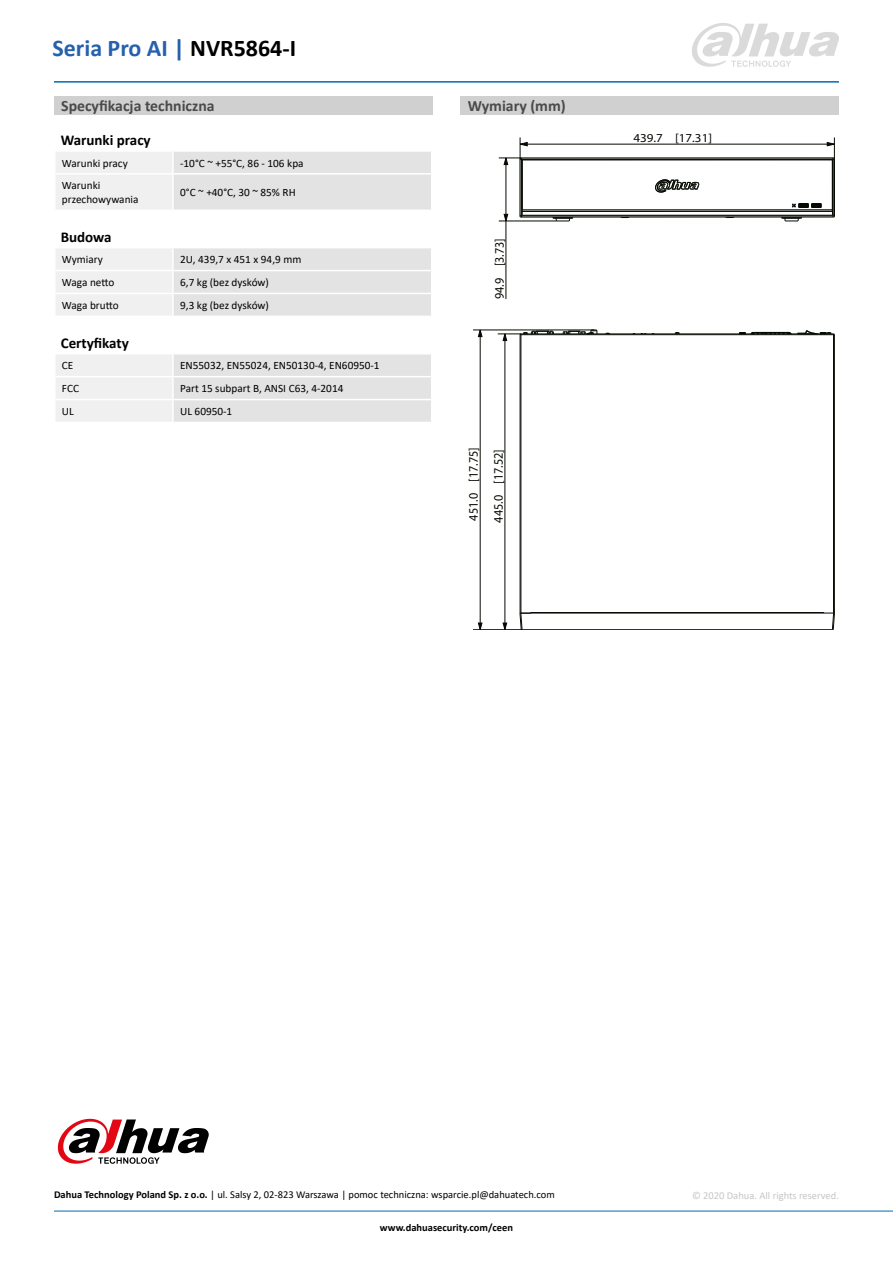
<style>
.page{position:relative;width:893px;height:1263px;background:#fff}
.page>*{position:absolute;margin:0;border:0;box-sizing:border-box;transform-origin:0 0}
.t1{font:700 24px "Calibri";color:#2561ac}
.t2{font:700 15.75px "Calibri";color:#4a4a49}
.t3{font:700 15px "Calibri";color:#000}
.t4{font:13.05px "Myriad Pro";color:#050a02;scale:.93 1}
.t5{font:12.15px "Myriad Pro";color:#050a02;scale:1.08 1}
.t6{font:11.25px/13.5px "Calibri";color:#000}
.t7{font:10.5px "Calibri";color:#000}
.t8{font:10.5px "Calibri";color:#c6c6c6}
.t9{font:700 10.5px "Calibri";color:#000}
.s1{color:#000}
.s2{font-weight:700}
</style>
<div class="page">
<hr style="left:54px;top:81px;width:785px;height:2px;background:#006bb4">
<svg style="left:692px;top:23px;width:147px;height:44px"></svg>
<svg style="left:58px;top:1119px;width:151px;height:45px"></svg>
<hr style="left:54px;top:1211px;width:839px;height:1px;background:#006bb4">
<div style="left:460px;top:96px;width:379px;height:18px;background:#d0d0d0"></div>
<hr style="left:520px;top:159px;width:1px;height:57px;background:#050a02">
<hr style="left:521px;top:160px;width:1px;height:55px;background:#050a02">
<hr style="left:522px;top:160px;width:1px;height:50px;background:#050a02">
<hr style="left:521px;top:217px;width:313px;height:1px;background:#050a02">
<hr style="left:522px;top:216px;width:310px;height:1px;background:#050a02">
<hr style="left:522px;top:215px;width:310px;height:1px;background:#050a02">
<hr style="left:522px;top:211px;width:310px;height:1px;background:#050a02">
<hr style="left:522px;top:209px;width:310px;height:1px;background:#050a02">
<hr style="left:522px;top:160px;width:310px;height:1px;background:#050a02">
<hr style="left:522px;top:159px;width:310px;height:1px;background:#050a02">
<hr style="left:521px;top:158px;width:313px;height:1px;background:#050a02">
<hr style="left:832px;top:160px;width:1px;height:55px;background:#050a02">
<hr style="left:833px;top:160px;width:1px;height:55px;background:#050a02">
<hr style="left:834px;top:159px;width:1px;height:57px;background:#050a02">
<hr style="left:520px;top:335px;width:1px;height:278px;background:#050a02">
<hr style="left:521px;top:334px;width:1px;height:279px;background:#050a02">
<hr style="left:522px;top:629px;width:310px;height:1px;background:#050a02">
<svg style="left:520px;top:612px;width:12px;height:18px"></svg>
<hr style="left:531px;top:612px;width:293px;height:1px;background:#050a02">
<hr style="left:520px;top:613px;width:314px;height:1px;background:#050a02">
<hr style="left:833px;top:334px;width:1px;height:279px;background:#050a02">
<hr style="left:834px;top:335px;width:1px;height:278px;background:#050a02">
<svg style="left:832px;top:613px;width:3px;height:17px"></svg>
<hr style="left:521px;top:334px;width:312px;height:1px;background:#050a02">
<svg style="left:553px;top:217px;width:20px;height:5px"></svg>
<svg style="left:520px;top:209px;width:3px;height:8px"></svg>
<svg style="left:781px;top:217px;width:21px;height:5px"></svg>
<svg style="left:632px;top:333px;width:23px;height:1px"></svg>
<svg style="left:792px;top:203px;width:30px;height:5px"></svg>
<svg style="left:655px;top:179px;width:44px;height:13px"></svg>
<svg style="left:563px;top:330px;width:35px;height:5px"></svg>
<svg style="left:739px;top:330px;width:96px;height:5px"></svg>
<svg style="left:504px;top:214px;width:4px;height:7px"></svg>
<svg style="left:503px;top:623px;width:4px;height:6px"></svg>
<svg style="left:478px;top:623px;width:4px;height:6px"></svg>
<svg style="left:478px;top:331px;width:4px;height:6px"></svg>
<hr style="left:506px;top:158px;width:1px;height:141px;background:#050a02">
<hr style="left:499px;top:221px;width:57px;height:1px;background:#050a02">
<svg style="left:499px;top:137px;width:28px;height:28px"></svg>
<hr style="left:520px;top:144px;width:314px;height:1px;background:#050a02">
<svg style="left:827px;top:137px;width:8px;height:24px"></svg>
<hr style="left:480px;top:330px;width:1px;height:300px;background:#050a02">
<hr style="left:505px;top:334px;width:1px;height:296px;background:#050a02">
<hr style="left:473px;top:629px;width:49px;height:1px;background:#050a02">
<svg style="left:498px;top:331px;width:56px;height:10px"></svg>
<hr style="left:473px;top:330px;width:121px;height:1px;background:#050a02">
<svg style="left:56px;top:152px;width:375px;height:57px"></svg>
<hr style="left:54px;top:173px;width:119px;height:2px;background:#fff">
<hr style="left:173px;top:173px;width:259px;height:2px;background:#fff">
<hr style="left:172px;top:175px;width:2px;height:34px;background:#fff">
<svg style="left:56px;top:248px;width:375px;height:68px"></svg>
<svg style="left:56px;top:354px;width:375px;height:68px"></svg>
<div style="left:54px;top:96px;width:378px;height:18px;background:#d0d0d0"></div>
<h1 class="t1" style="left:53px;top:31px;width:245px">Seria Pro AI | <span class="s1">NVR5864-I</span></h1>
<h2 class="t2" style="left:61px;top:95px;width:155px">Specyfikacja techniczna</h2>
<h3 class="t3" style="left:61px;top:129px;width:92px">Warunki pracy</h3>
<p class="t6" style="left:62px;top:156px;width:67px">Warunki pracy</p>
<p class="t6" style="left:180px;top:156px;width:125px">-10°C ~ +55°C, 86 - 106 kpa</p>
<p class="t6" style="left:62px;top:179px;width:78px">Warunki przechowywania</p>
<p class="t6" style="left:180px;top:185px;width:117px">0°C ~ +40°C, 30 ~ 85% RH</p>
<h3 class="t3" style="left:61px;top:226px;width:52px">Budowa</h3>
<p class="t6" style="left:62px;top:253px;width:42px">Wymiary</p>
<p class="t6" style="left:180px;top:253px;width:123px">2U, 439,7 x 451 x 94,9 mm</p>
<p class="t6" style="left:62px;top:275px;width:54px">Waga netto</p>
<p class="t6" style="left:180px;top:275px;width:90px">6,7 kg (bez dysków)</p>
<p class="t6" style="left:62px;top:298px;width:58px">Waga brutto</p>
<p class="t6" style="left:180px;top:298px;width:90px">9,3 kg (bez dysków)</p>
<h3 class="t3" style="left:61px;top:332px;width:70px">Certyfikaty</h3>
<p class="t6" style="left:62px;top:359px;width:13px">CE</p>
<p class="t6" style="left:180px;top:359px;width:201px">EN55032, EN55024, EN50130-4, EN60950-1</p>
<p class="t6" style="left:62px;top:382px;width:19px">FCC</p>
<p class="t6" style="left:180px;top:382px;width:165px">Part 15 subpart B, ANSI C63, 4-2014</p>
<p class="t6" style="left:62px;top:404px;width:13px">UL</p>
<p class="t6" style="left:180px;top:404px;width:54px">UL 60950-1</p>
<h2 class="t2" style="left:468px;top:95px;width:100px">Wymiary (mm)</h2>
<p class="t4" style="left:491px;top:299px;width:67px;rotate:-90deg">94.9 [3.73]</p>
<p class="t4" style="left:465px;top:521px;width:80px;rotate:-90deg">451.0 [17.75]</p>
<p class="t4" style="left:490px;top:522px;width:80px;rotate:-90deg">445.0 [17.52]</p>
<p class="t5" style="left:633px;top:130px;width:74px">439.7 [17.31]</p>
<p class="t7" style="left:54px;top:1187px;width:502px"><span class="s2">Dahua Technology Poland Sp. z o.o.</span> | ul. Salsy 2, 02-823 Warszawa | pomoc techniczna: wsparcie.pl@dahuatech.com</p>
<p class="t8" style="left:692px;top:1188px;width:148px">© 2020 Dahua. All rights reserved.</p>
<p class="t9" style="left:380px;top:1220px;width:135px">www.dahuasecurity.com/ceen</p>
</div>
